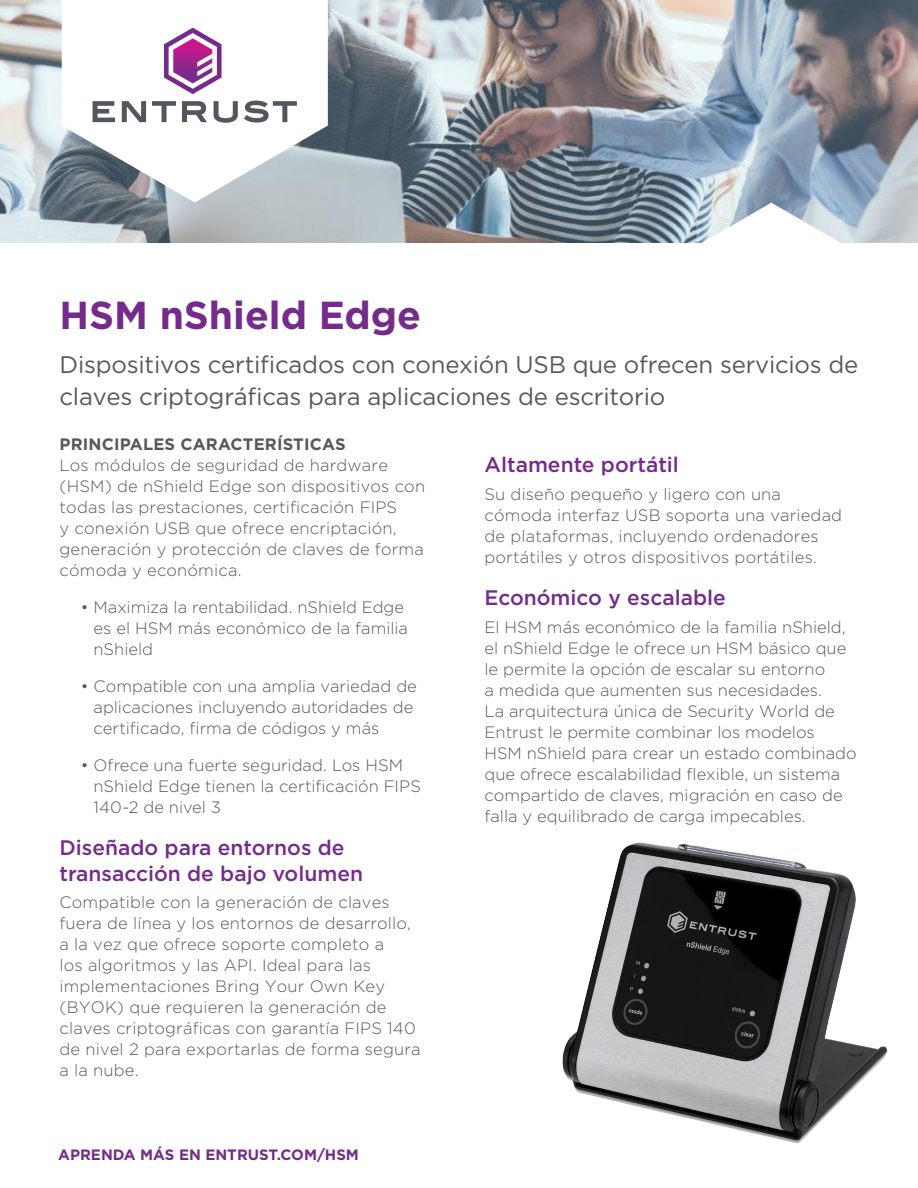
<style>
.page{position:relative;width:918px;height:1188px;background:#fff}
.page>*{position:absolute;margin:0;border:0;box-sizing:border-box;transform-origin:0 0}
._1_Title{font:700 39px "Gotham";color:#742b8b}
._2_Sub_Title{font:24px/31.5px "Gotham";letter-spacing:-.01em;color:#57585a}
._3_Header{font:500 21px/25.5px "Gotham";color:#742b8b}
._4_Body_Text{font:300 16.5px/21px "Gotham";letter-spacing:.01em;color:#57585a}
._3_Eyebrow{font:700 16.5px "Gotham";letter-spacing:.01em;color:#57585a}
.t1{font:700 15px "Gotham";color:#742b8b}
</style>
<div class="page">
<img style="left:0;top:0;width:918px;height:243px">
<img style="left:562px;top:843px;width:326px;height:300px">
<p class="_1_Title" style="left:60px;top:289px;width:363px">HSM nShield Edge</p>
<p class="_2_Sub_Title" style="left:60px;top:349px;width:800px">Dispositivos certificados con conexión USB que ofrecen servicios de claves criptográficas para aplicaciones de escritorio</p>
<p class="_3_Eyebrow" style="left:60px;top:433px;width:288px">PRINCIPALES CARACTERÍSTICAS</p>
<p class="_4_Body_Text" style="left:60px;top:454px;width:367px">Los módulos de seguridad de hardware (HSM) de nShield Edge son dispositivos con todas las prestaciones, certificación FIPS<br>y conexión USB que ofrece encriptación, generación y protección de claves de forma cómoda y económica.</p>
<p class="_4_Body_Text" style="left:94px;top:596px;width:316px;text-indent:-13px">• Maximiza la rentabilidad. nShield Edge es el HSM más económico de la familia nShield</p>
<p class="_4_Body_Text" style="left:94px;top:675px;width:325px;text-indent:-13px">• Compatible con una amplia variedad de aplicaciones incluyendo autoridades de certificado, firma de códigos y más</p>
<p class="_4_Body_Text" style="left:94px;top:754px;width:329px;text-indent:-13px">• Ofrece una fuerte seguridad. Los HSM nShield Edge tienen la certificación FIPS<br>140-2 de nivel 3</p>
<p class="_3_Header" style="left:60px;top:835px;width:305px">Diseñado para entornos de transacción de bajo volumen</p>
<p class="_4_Body_Text" style="left:60px;top:892px;width:363px">Compatible con la generación de claves fuera de línea y los entornos de desarrollo, a la vez que ofrece soporte completo a<br>los algoritmos y las API. Ideal para las implementaciones Bring Your Own Key (BYOK) que requieren la generación de claves criptográficas con garantía FIPS 140 de nivel 2 para exportarlas de forma segura a la nube.</p>
<p class="_3_Header" style="left:485px;top:452px;width:196px">Altamente portátil</p>
<p class="_4_Body_Text" style="left:485px;top:483px;width:359px">Su diseño pequeño y ligero con una cómoda interfaz USB soporta una variedad de plataformas, incluyendo ordenadores portátiles y otros dispositivos portátiles.</p>
<p class="_3_Header" style="left:485px;top:585px;width:243px">Económico y escalable</p>
<p class="_4_Body_Text" style="left:485px;top:616px;width:374px">El HSM más económico de la familia nShield, el nShield Edge le ofrece un HSM básico que le permite la opción de escalar su entorno<br>a medida que aumenten sus necesidades.<br>La arquitectura única de Security World de Entrust le permite combinar los modelos<br>HSM nShield para crear un estado combinado que ofrece escalabilidad flexible, un sistema compartido de claves, migración en caso de falla y equilibrado de carga impecables.</p>
<p class="t1" style="left:58px;top:1144px;width:302px">APRENDA MÁS EN ENTRUST.COM/HSM</p>
</div>
